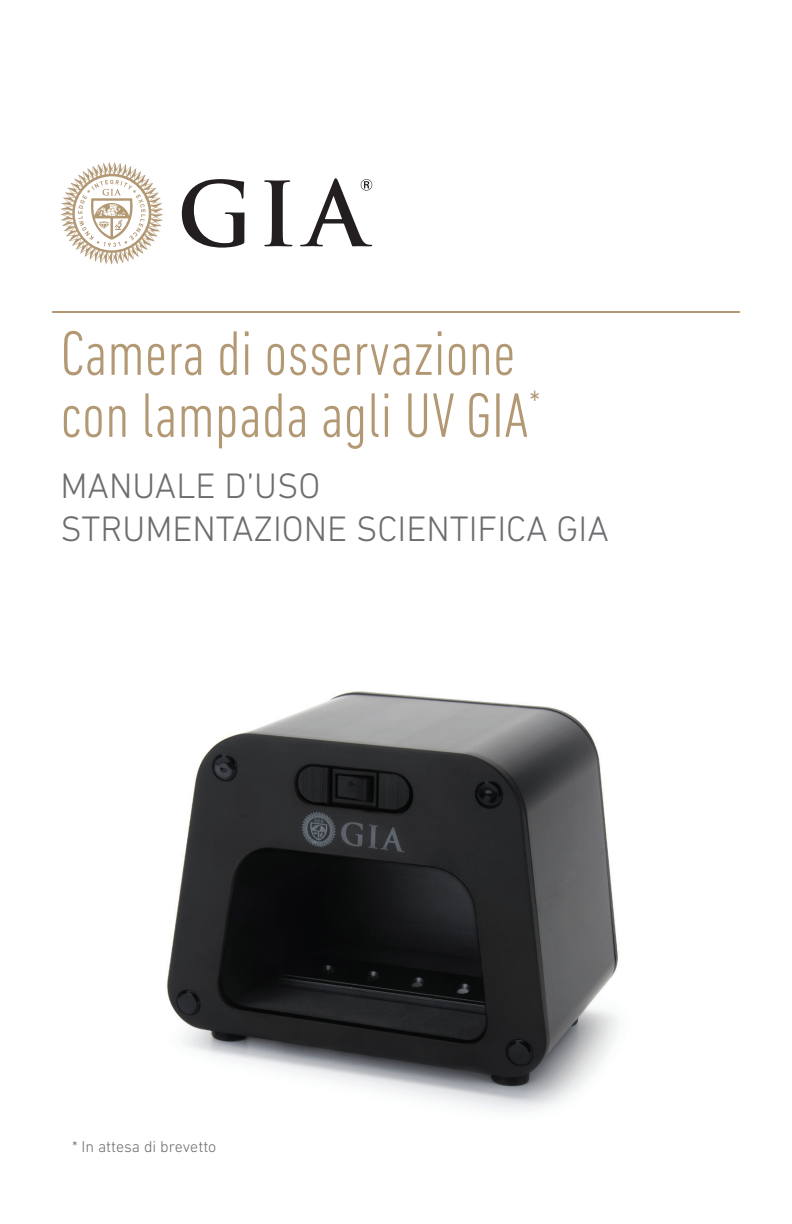
<style>
.page{position:relative;width:792px;height:1224px;background:#fff}
.page>*{position:absolute;margin:0;border:0;box-sizing:border-box;transform-origin:0 0}
.t1{font:300 condensed 64px/62px "DIN Next LT Pro";color:#b39874}
.t2{font:300 36px "DIN Next LT Pro";color:#6c6d70}
.t3{font:300 16px "DIN Next LT Pro";color:#6c6d70}
</style>
<div class="page">
<hr style="left:52px;top:312px;width:688px;height:1px;background:#b39874">
<svg style="left:300px;top:178px;width:72px;height:68px"></svg>
<svg style="left:182px;top:179px;width:63px;height:69px"></svg>
<svg style="left:264px;top:180px;width:28px;height:66px"></svg>
<svg style="left:60px;top:162px;width:103px;height:103px"></svg>
<img style="left:167px;top:691px;width:451px;height:420px">
<p class="t1" style="left:60px;top:322px;width:482px">Camera di osservazione con lampada agli UV GIA<sup>*</sup></p>
<p class="t2" style="left:60px;top:465px;width:261px">MANUALE D’USO</p>
<p class="t2" style="left:60px;top:508px;width:550px">STRUMENTAZIONE SCIENTIFICA GIA</p>
<p class="t3" style="left:72px;top:1137px;width:146px">* In attesa di brevetto</p>
</div>
